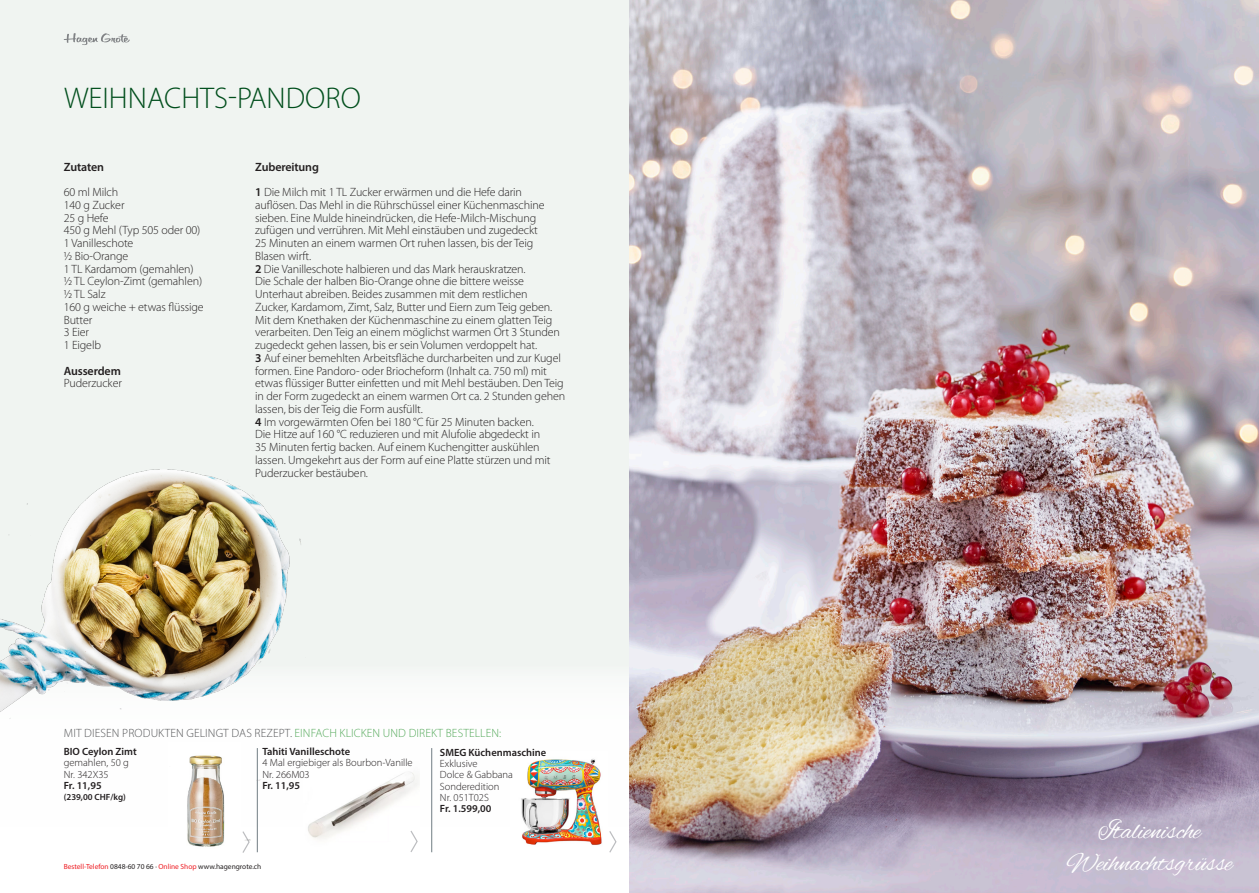
<style>
.page{position:relative;width:1259px;height:893px;background:#fff}
.page>*{position:absolute;margin:0;border:0;box-sizing:border-box;transform-origin:0 0}
.t1{font:300 30px "Myriad Pro";color:#004e1c}
.t2{font:27px "Alex Brush";letter-spacing:-.01em;color:#fff}
.Copy{font:300 12px/12.8px "Myriad Pro";letter-spacing:-.01em;color:#231f20}
.t3{font:300 12px "Myriad Pro";letter-spacing:.01em;color:#57585a}
.Copy-2{font:600 12px "Myriad Pro";letter-spacing:-.01em;color:#231f20}
.t4{font:300 10.5px/11.2px "Myriad Pro";color:#231f20}
.t5{font:600 10.5px "Myriad Pro";color:#231f20}
.t6{font:600 9px "Myriad Pro";color:#231f20}
.t7{font:7.35px "Myriad Pro";color:#231f20}
.s1{font-weight:600}
.s2{color:#56aa5c}
.s3{color:#ee1d23}
</style>
<div class="page">
<div style="left:0;top:0;width:887px;height:893px;background:#f0f4f1"></div>
<div style="left:0;top:663px;width:1259px;height:230px;background:#fff"></div>
<img style="left:328px;top:772px;width:91px;height:65px">
<hr style="left:257px;top:748px;width:1px;height:104px;background:#717d83">
<hr style="left:431px;top:748px;width:1px;height:104px;background:#717d83">
<svg style="left:609px;top:831px;width:8px;height:22px"></svg>
<svg style="left:242px;top:841px;width:8px;height:12px"></svg>
<img style="left:188px;top:841px;width:36px;height:6px">
<img style="left:521px;top:759px;width:81px;height:86px">
<svg style="left:409px;top:829px;width:9px;height:23px"></svg>
<img style="left:629px;top:0;width:630px;height:893px">
<img style="left:0;top:469px;width:328px;height:372px">
<svg style="left:64px;top:33px;width:66px;height:12px"></svg>
<p class="t1" style="left:64px;top:80px;width:298px">WEIHNACHTS-PANDORO</p>
<p class="Copy-2" style="left:64px;top:159px;width:42px">Zutaten</p>
<p class="Copy" style="left:64px;top:186px;width:56px">60 ml Milch</p>
<p class="Copy" style="left:64px;top:198px;width:62px">140 g Zucker</p>
<p class="Copy" style="left:64px;top:211px;width:46px">25 g Hefe</p>
<p class="Copy" style="left:64px;top:224px;width:138px">450 g Mehl (Typ 505 oder 00)</p>
<p class="Copy" style="left:64px;top:237px;width:71px">1 Vanilleschote</p>
<p class="Copy" style="left:64px;top:249px;width:66px">½ Bio-Orange</p>
<p class="Copy" style="left:64px;top:262px;width:131px">1 TL Kardamom (gemahlen)</p>
<p class="Copy" style="left:64px;top:275px;width:140px">½ TL Ceylon-Zimt (gemahlen)</p>
<p class="Copy" style="left:64px;top:288px;width:43px">½ TL Salz</p>
<p class="Copy" style="left:64px;top:300px;width:141px">160 g weiche + etwas flüssige<br>Butter</p>
<p class="Copy" style="left:64px;top:326px;width:27px">3 Eier</p>
<p class="Copy" style="left:64px;top:339px;width:39px">1 Eigelb</p>
<p class="Copy-2" style="left:64px;top:363px;width:59px">Ausserdem</p>
<p class="Copy" style="left:64px;top:377px;width:60px">Puderzucker</p>
<p class="Copy-2" style="left:255px;top:159px;width:65px">Zubereitung</p>
<p class="Copy" style="left:255px;top:186px;width:306px"><span class="s1">1</span> Die Milch mit 1 TL Zucker erwärmen und die Hefe darin auflösen. Das Mehl in die Rührschüssel einer Küchenmaschine sieben. Eine Mulde hineindrücken, die Hefe-Milch-Mischung zufügen und verrühren. Mit Mehl einstäuben und zugedeckt<br>25 Minuten an einem warmen Ort ruhen lassen, bis der Teig Blasen wirft.<br><span class="s1">2</span> Die Vanilleschote halbieren und das Mark herauskratzen.<br>Die Schale der halben Bio-Orange ohne die bittere weisse Unterhaut abreiben. Beides zusammen mit dem restlichen Zucker, Kardamom, Zimt, Salz, Butter und Eiern zum Teig geben.<br>Mit dem Knethaken der Küchenmaschine zu einem glatten Teig verarbeiten. Den Teig an einem möglichst warmen Ort 3 Stunden zugedeckt gehen lassen, bis er sein Volumen verdoppelt hat.</p>
<p class="Copy" style="left:255px;top:351px;width:311px"><span class="s1">3</span> Auf einer bemehlten Arbeitsfläche durcharbeiten und zur Kugel formen. Eine Pandoro- oder Briocheform (Inhalt ca. 750 ml) mit etwas flüssiger Butter einfetten und mit Mehl bestäuben. Den Teig in der Form zugedeckt an einem warmen Ort ca. 2 Stunden gehen lassen, bis der Teig die Form ausfüllt.</p>
<p class="Copy" style="left:255px;top:415px;width:297px"><span class="s1">4</span> Im vorgewärmten Ofen bei 180 °C für 25 Minuten backen.<br>Die Hitze auf 160 °C reduzieren und mit Alufolie abgedeckt in 35 Minuten fertig backen. Auf einem Kuchengitter auskühlen lassen. Umgekehrt aus der Form auf eine Platte stürzen und mit Puderzucker bestäuben.</p>
<p class="t3" style="left:64px;top:726px;width:439px">MIT DIESEN PRODUKTEN GELINGT DAS REZEPT. <span class="s2">EINFACH KLICKEN UND DIREKT BESTELLEN:</span></p>
<p class="t4" style="left:64px;top:746px;width:74px"><span class="s1">BIO Ceylon Zimt </span>gemahlen, 50 g<br>Nr. 342X35</p>
<p class="t5" style="left:64px;top:779px;width:39px">Fr. 11,95</p>
<p class="t6" style="left:64px;top:791px;width:64px">(239,00 CHF/kg)</p>
<p class="t4" style="left:262px;top:746px;width:152px"><span class="s1">Tahiti Vanilleschote<br></span>4 Mal ergiebiger als Bourbon-Vanille</p>
<p class="t4" style="left:262px;top:768px;width:49px">Nr. 266M03</p>
<p class="t5" style="left:262px;top:779px;width:39px">Fr. 11,95</p>
<p class="t4" style="left:440px;top:747px;width:108px"><span class="s1">SMEG Küchenmaschine<br></span>Exklusive<br>Dolce &amp; Gabbana<br>Sonderedition<br>Nr. 051T02S</p>
<p class="t5" style="left:440px;top:802px;width:53px">Fr. 1.599,00</p>
<p class="t2" style="left:1098px;top:815px;width:104px">Italienische</p>
<p class="t7" style="left:64px;top:862px;width:199px"><span class="s3">Bestell-Telefon</span> 0848-60 70 66 · <span class="s3">Online Shop</span> www.hagengrote.ch</p>
<p class="t2" style="left:1066px;top:848px;width:167px">Weihnachtsgrüsse</p>
</div>
